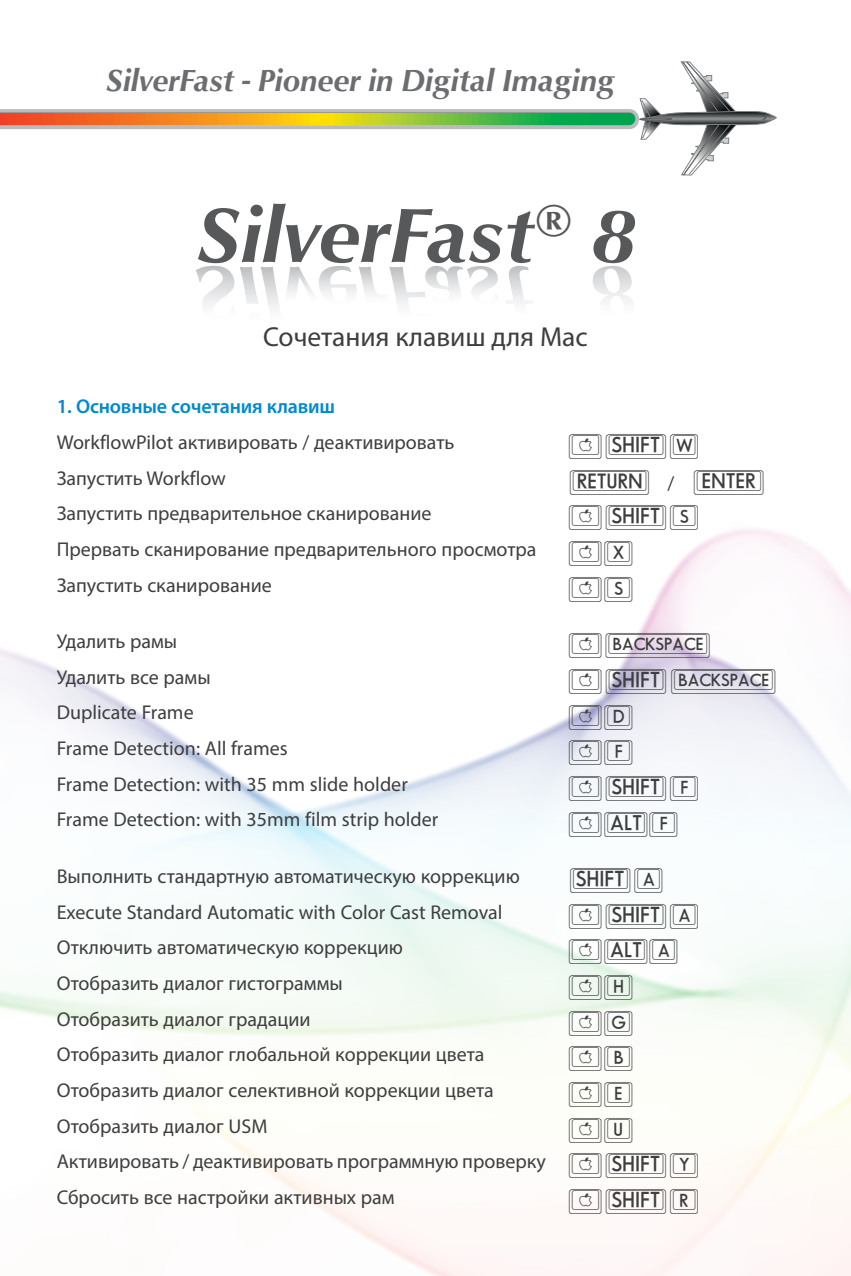
<style>
.page{position:relative;width:851px;height:1276px;background:#fff}
.page>*{position:absolute;margin:0;border:0;box-sizing:border-box;transform-origin:0 0}
.t1{font:italic 700 78.75px "URW Classico T";color:#57585a;scale:1.05 1}
.t2{font:italic 700 31.5px "URW Classico T";color:#6c6d70}
.t3{font:27.5px "Myriad Pro";color:#3e3e3f}
.t4{font:25px/35.8px "Davys Big Key Caps";color:#3e3e3f}
.t5{font:20px/35.8px "Myriad Pro";color:#3e3e3f}
.t6{font:600 20px "Myriad Pro";letter-spacing:-.01em;color:#0089cf}
.s1{font-family:"Davys Big Key Caps";font-size:25px}
</style>
<div class="page">
<svg style="left:0;top:61px;width:777px;height:114px"></svg>
<svg style="left:196px;top:266px;width:336px;height:43px"></svg>
<svg style="left:592px;top:266px;width:41px;height:36px"></svg>
<h2 class="t2" style="left:107px;top:61px;width:509px">SilverFast - Pioneer in Digital Imaging</h2>
<h1 class="t1" style="left:197px;top:188px;width:417px">SilverFast<sup>®</sup> 8</h1>
<h3 class="t3" style="left:263px;top:320px;width:326px">Сочетания клавиш для Mac</h3>
<p class="t6" style="left:57px;top:394px;width:280px">1. Основные сочетания клавиш</p>
<p class="t5" style="left:57px;top:424px;width:481px">WorkflowPilot активировать / деактивировать Запустить Workflow<br>Запустить предварительное сканирование<br>Прервать сканирование предварительного просмотра Запустить сканирование</p>
<p class="t5" style="left:57px;top:623px;width:383px">Удалить рамы<br>Удалить все рамы<br>Duplicate Frame<br>Frame Detection: All frames<br>Frame Detection: with 35 mm slide holder<br>Frame Detection: with 35mm film strip holder</p>
<p class="t5" style="left:57px;top:858px;width:490px">Выполнить стандартную автоматическую коррекцию Execute Standard Automatic with Color Cast Removal Отключить автоматическую коррекцию<br>Отобразить диалог гистограммы<br>Отобразить диалог градации<br>Отобразить диалог глобальной коррекции цвета Отобразить диалог селективной коррекции цвета Отобразить диалог USM<br>Активировать / деактивировать программную проверку Сбросить все настройки активных рам</p>
<p class="t4" style="left:567px;top:432px;width:133px">ZQW<br>B<br>ZQS</p>
<p class="t5" style="left:667px;top:465px;width:101px">/ <span class="s1">E</span></p>
<p class="t4" style="left:567px;top:539px;width:68px">ZX<br>ZS</p>
<p class="t4" style="left:567px;top:631px;width:213px">ZN<br>ZQN<br>ZD<br>ZF<br>ZQF<br>ZAF</p>
<p class="t4" style="left:567px;top:866px;width:133px">QA<br>ZQA<br>ZAA<br>ZH<br>ZG<br>ZB<br>ZE<br>ZU<br>ZQY<br>ZQR</p>
</div>
